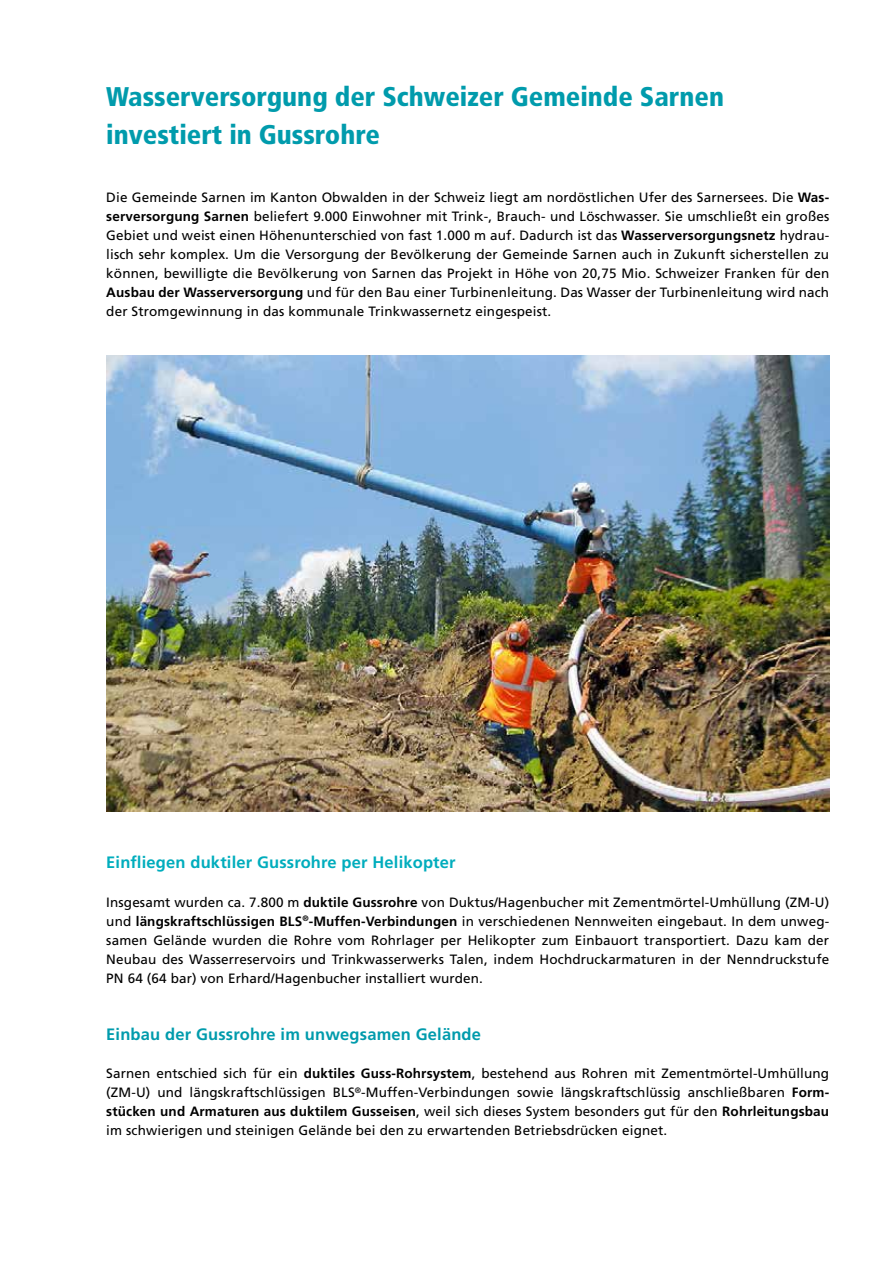
<style>
.page{position:relative;width:893px;height:1263px;background:#fff}
.page>*{position:absolute;margin:0;border:0;box-sizing:border-box;transform-origin:0 0}
.t1{font:900 condensed 27px/38.1px "Frutiger";color:#009bac}
.t2{font:700 16.5px "Frutiger";letter-spacing:.01em;color:#00adbd}
.t3{font:700 16.5px "Frutiger";letter-spacing:.01em;color:#009bac}
.t4{font:13.5px/19px "Frutiger";letter-spacing:.01em;color:#000;text-align:justify}
.s1{font-weight:700}
</style>
<div class="page">
<img style="left:106px;top:355px;width:723px;height:456px">
<h1 class="t1" style="left:106px;top:78px;width:619px">Wasserversorgung der Schweizer Gemeinde Sarnen investiert in Gussrohre</h1>
<p class="t4" style="left:106px;top:187px;width:724px">Die Gemeinde Sarnen im Kanton Obwalden in der Schweiz liegt am nordöstlichen Ufer des Sarnersees. Die <span class="s1">Was&shy;serversorgung Sarnen</span> beliefert 9.000 Einwohner mit Trink-, Brauch- und Löschwasser. Sie umschließt ein großes Gebiet und weist einen Höhenunterschied von fast 1.000 m auf. Dadurch ist das <span class="s1">Wasserversorgungsnetz</span> hydrau&shy;lisch sehr komplex. Um die Versorgung der Bevölkerung der Gemeinde Sarnen auch in Zukunft sicherstellen zu können, bewilligte die Bevölkerung von Sarnen das Projekt in Höhe von 20,75 Mio. Schweizer Franken für den <span class="s1">Ausbau der Wasserversorgung</span> und für den Bau einer Turbinenleitung. Das Wasser der Turbinenleitung wird nach der Stromgewinnung in das kommunale Trinkwassernetz eingespeist.</p>
<p class="t2" style="left:106px;top:853px;width:351px">Einfliegen duktiler Gussrohre per Helikopter</p>
<p class="t4" style="left:106px;top:892px;width:724px">Insgesamt wurden ca. 7.800 m <span class="s1">duktile Gussrohre</span> von Duktus/Hagenbucher mit Zementmörtel-Umhüllung (ZM-U) und <span class="s1">längskraftschlüssigen BLS</span><sup>®</sup><span class="s1">-Muffen-Verbindungen</span> in verschiedenen Nennweiten eingebaut. In dem unweg&shy;samen Gelände wurden die Rohre vom Rohrlager per Helikopter zum Einbauort transportiert. Dazu kam der Neubau des Wasserreservoirs und Trinkwasserwerks Talen, indem Hochdruckarmaturen in der Nenndruckstufe PN 64 (64 bar) von Erhard/Hagenbucher installiert wurden.</p>
<p class="t3" style="left:106px;top:1024px;width:376px">Einbau der Gussrohre im unwegsamen Gelände</p>
<p class="t4" style="left:106px;top:1064px;width:724px">Sarnen entschied sich für ein <span class="s1">duktiles Guss-Rohrsystem</span>, bestehend aus Rohren mit Zementmörtel-Umhüllung (ZM-U) und längskraftschlüssigen BLS<sup>®</sup>-Muffen-Verbindungen sowie längskraftschlüssig anschließbaren <span class="s1">Form&shy;stücken und Armaturen aus duktilem Gusseisen</span>, weil sich dieses System besonders gut für den <span class="s1">Rohrleitungsbau </span>im schwierigen und steinigen Gelände bei den zu erwartenden Betriebsdrücken eignet.</p>
</div>
